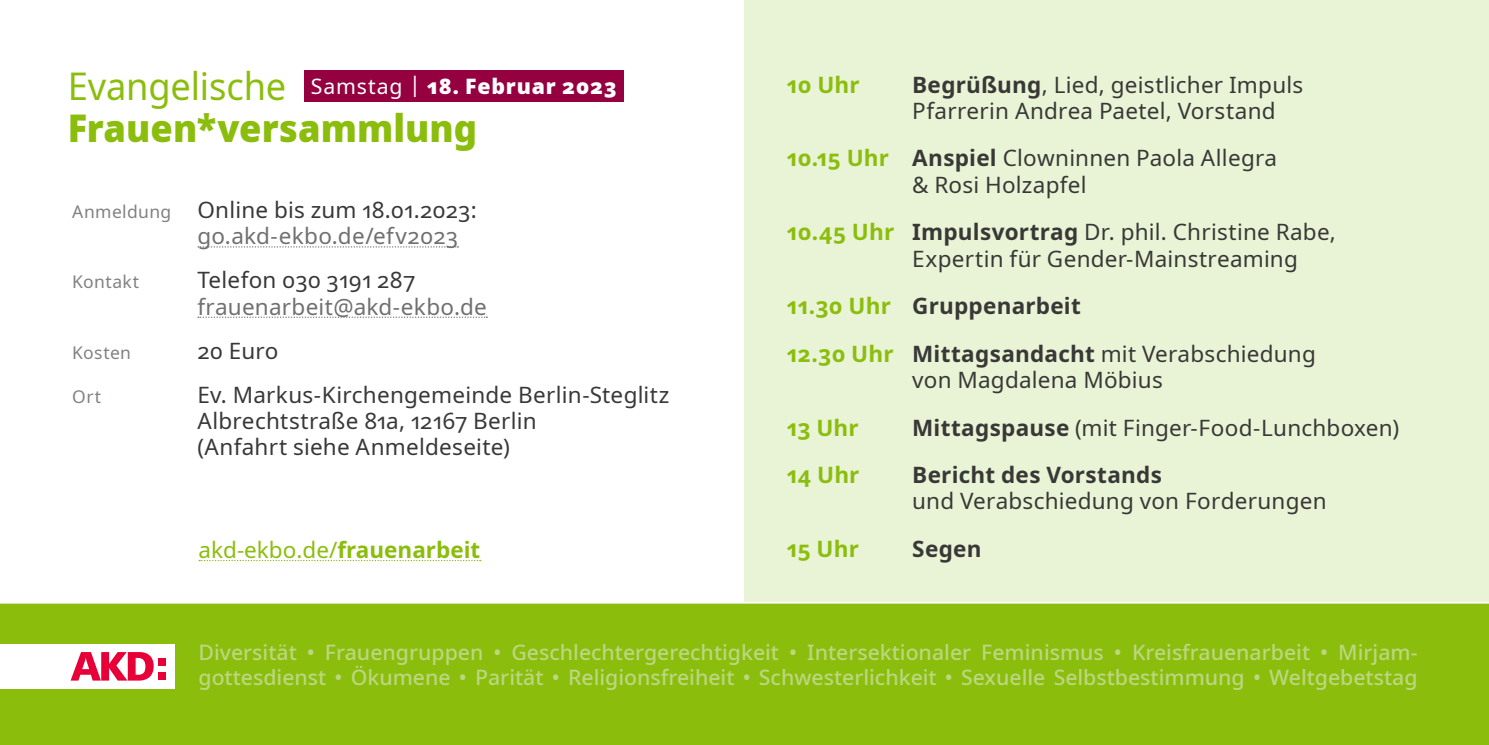
<style>
.page{position:relative;width:1489px;height:745px;background:#fff}
.page>*{position:absolute;margin:0;border:0;box-sizing:border-box;transform-origin:0 0}
.t1{font:900 38px "Noto Sans";color:#8bbd0d;scale:.95 1}
.t2{font:38px "Noto Sans";letter-spacing:-.005em;color:#8bbd0d;scale:.95 1}
.t3{font:22.5px/26.2px "Noto Sans";letter-spacing:.01em;color:#383937}
.t4{font:700 22.5px/47.5px "Noto Sans";letter-spacing:.01em;color:#383937}
.t5{font:22.5px "Noto Sans";letter-spacing:.01em;color:#6f7070}
.t6{font:22.5px "Noto Sans";color:#8bbd0d}
.t7{font:700 22.5px "Noto Sans";letter-spacing:.005em;color:#8bbd0d}
.t8{font:500 21.25px/25px "Noto Sans";color:#bcd780}
.t9{font:900 21.25px "Noto Sans";letter-spacing:.035em;color:#fff}
.t10{font:17.5px "Noto Sans";letter-spacing:.02em;color:#808281}
.s1{font-weight:400}
.s2{font-size:17.5px;color:#808281}
.s3{color:#6f7070}
.s4{font-weight:700}
.s5{font-weight:700;color:#8bbd0d}
.s6{color:#8bbd0d}
</style>
<div class="page">
<div style="left:744px;top:0;width:744px;height:601px;background:#e9f3d5"></div>
<svg style="left:198px;top:246px;width:260px;height:1px"></svg>
<svg style="left:198px;top:316px;width:289px;height:1px"></svg>
<div style="left:305px;top:70px;width:319px;height:31px;background:#940040"></div>
<div style="left:0;top:601px;width:1488px;height:143px;background:#8bbd0d"></div>
<svg style="left:199px;top:559px;width:279px;height:1px"></svg>
<div style="left:0;top:643px;width:174px;height:45px;background:#fff"></div>
<div style="left:158px;top:671px;width:8px;height:8px;background:#e70038"></div>
<div style="left:158px;top:658px;width:8px;height:7px;background:#e70038"></div>
<svg style="left:71px;top:652px;width:83px;height:28px"></svg>
<h1 class="t2" style="left:68px;top:59px;width:232px">Evangelische</h1>
<h1 class="t1" style="left:68px;top:99px;width:432px">Frauen*versammlung</h1>
<p class="t9" style="left:311px;top:70px;width:307px"><span class="s1">Samstag |</span> 18. Februar 2023</p>
<p class="t3" style="left:197px;top:197px;width:281px;text-indent:-125px"><span class="s2">Anmeldung</span> Online bis zum 18.01.2023: <span class="s3">go.akd-ekbo.de/efv2023</span></p>
<p class="t10" style="left:72px;top:269px;width:68px">Kontakt</p>
<p class="t3" style="left:197px;top:267px;width:219px">Telefon 030 3191 287</p>
<p class="t5" style="left:197px;top:290px;width:291px">frauenarbeit@akd-ekbo.de</p>
<p class="t10" style="left:72px;top:340px;width:60px">Kosten</p>
<p class="t3" style="left:197px;top:338px;width:83px">20 Euro</p>
<p class="t10" style="left:72px;top:384px;width:30px">Ort</p>
<p class="t3" style="left:197px;top:382px;width:473px">Ev. Markus-Kirchengemeinde Berlin-Steglitz<br>Albrechtstraße 81a, 12167 Berlin<br>(Anfahrt siehe Anmeldeseite)</p>
<p class="t6" style="left:198px;top:533px;width:283px">akd-ekbo.de/<span class="s4">frauenarbeit</span></p>
<p class="t7" style="left:787px;top:68px;width:74px">10 Uhr</p>
<p class="t3" style="left:912px;top:72px;width:392px"><span class="s4">Begrüßung</span>, Lied, geistlicher Impuls<br>Pfarrerin Andrea Paetel, Vorstand</p>
<p class="t3" style="left:912px;top:145px;width:366px;text-indent:-125px"><span class="s5">10.15 Uhr</span> <span class="s4">Anspiel</span> Clowninnen Paola Allegra &amp; Rosi Holzapfel</p>
<p class="t3" style="left:912px;top:219px;width:425px;text-indent:-125px"><span class="s5">10.45 Uhr</span> <span class="s4">Impulsvortrag</span> Dr. phil. Christine Rabe,<br>Expertin für Gender-Mainstreaming</p>
<p class="t4" style="left:787px;top:282px;width:530px"><span class="s6">11.30 Uhr</span> Gruppenarbeit<br><span class="s6">12.30 Uhr</span> Mittagsandacht <span class="s1">mit Verabschiedung</span></p>
<p class="t3" style="left:912px;top:367px;width:252px">von Magdalena Möbius</p>
<p class="t7" style="left:787px;top:411px;width:73px">13 Uhr</p>
<p class="t3" style="left:912px;top:414px;width:488px"><span class="s4">Mittagspause</span> (mit Finger-Food-Lunchboxen)</p>
<p class="t7" style="left:787px;top:459px;width:74px">14 Uhr</p>
<p class="t4" style="left:912px;top:451px;width:251px">Bericht des Vorstands</p>
<p class="t3" style="left:912px;top:488px;width:416px">und Verabschiedung von Forderungen</p>
<p class="t7" style="left:787px;top:532px;width:73px">15 Uhr</p>
<p class="t4" style="left:912px;top:525px;width:71px">Segen</p>
<p class="t8" style="left:198px;top:640px;width:1220px">Diversität • Frauengruppen • Geschlechtergerechtigkeit • Intersektionaler Feminismus • Kreisfrauenarbeit • Mirjam&shy;gottesdienst • Ökumene • Parität • Religionsfreiheit • Schwesterlichkeit • Sexuelle Selbstbestimmung • Weltgebetstag</p>
</div>
